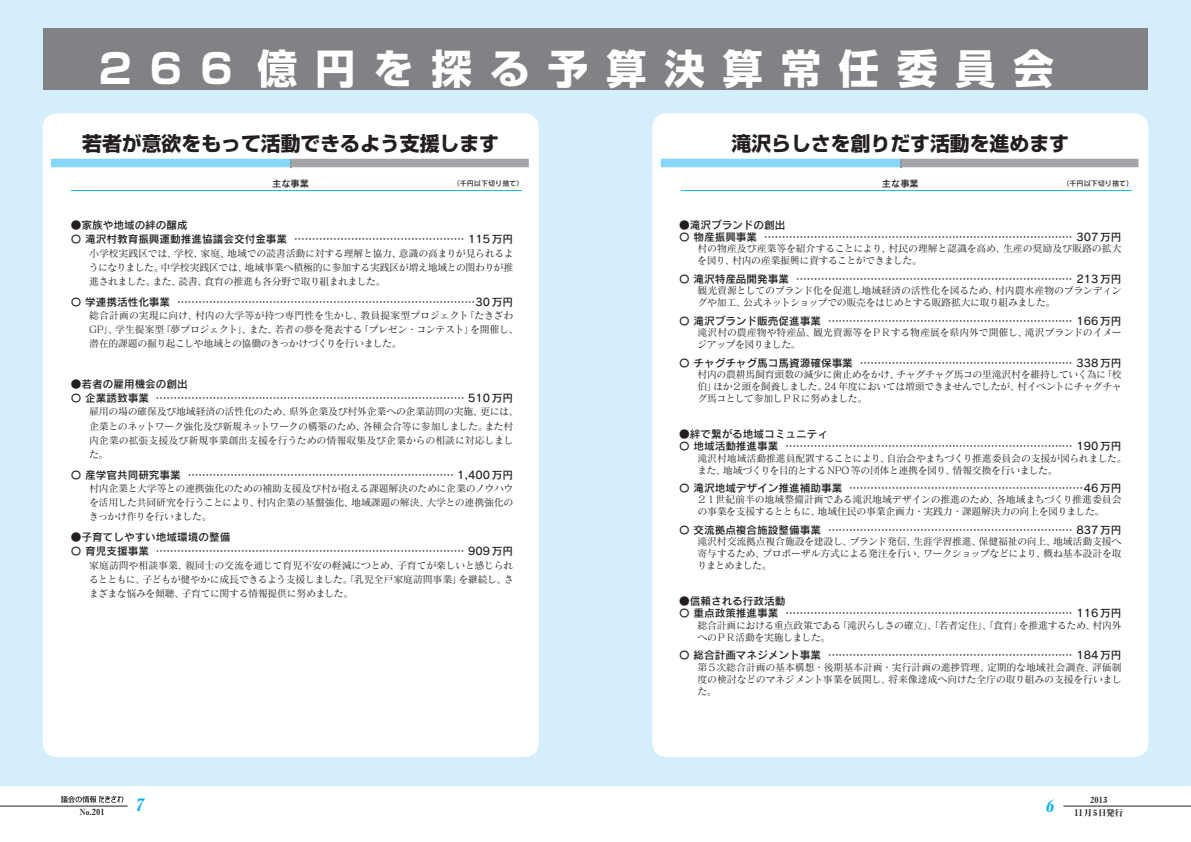
<style>
.page{position:relative;width:1191px;height:842px;background:#fff}
.page>*{position:absolute;margin:0;border:0;box-sizing:border-box;transform-origin:0 0}
.t1{font:700 40.4px "Shin Go Pro";letter-spacing:.44em;color:#fff}
.t2{font:700 19.8px "Shin Go Pro";color:#231f20}
.t3{font:italic 17px "Midashi Min Pro MA31";color:#00aeef}
.t4{font:10.6px/12px "Rodin Pro DB";color:#231f20}
.t5{font:9.9px/12px "Matisse Pro M";letter-spacing:-.025em;color:#231f20}
.t6{font:9.2px "Rodin Pro DB";color:#231f20}
.t7{font:8.5px "Midashi Min Pro MA31";color:#231f20}
.t8{font:7.1px "Rodin Pro DB";color:#231f20}
.s1{font-size:9.2px}
</style>
<div class="page">
<hr style="left:1063px;top:806px;width:128px;height:1px;background:#231f20">
<div style="left:595px;top:0;width:596px;height:785px;background:#d4effb"></div>
<div style="left:595px;top:28px;width:553px;height:62px;background:#808285"></div>
<div style="left:652px;top:113px;width:496px;height:644px;background:#fff;border-radius:14px"></div>
<svg style="left:660px;top:159px;width:478px;height:8px;background:#95bdd0"></svg>
<hr style="left:680px;top:190px;width:451px;height:1px;background:#15c0f2">
<hr style="left:0;top:806px;width:128px;height:1px;background:#231f20">
<svg style="left:61px;top:796px;width:62px;height:7px"></svg>
<hr style="left:595px;top:0;width:1px;height:785px;background:#d4effb">
<div style="left:0;top:0;width:595px;height:785px;background:#d4effb"></div>
<div style="left:43px;top:28px;width:552px;height:62px;background:#808285"></div>
<div style="left:43px;top:113px;width:496px;height:644px;background:#fff;border-radius:14px"></div>
<svg style="left:51px;top:159px;width:478px;height:8px;background:#94bdd0"></svg>
<hr style="left:71px;top:190px;width:451px;height:1px;background:#15c0f2">
<h1 class="t1" style="left:99px;top:36px;width:956px">266億円を探る予算決算常任委員会</h1>
<h2 class="t2" style="left:82px;top:127px;width:418px">若者が意欲をもって活動できるよう支援します</h2>
<p class="t6" style="left:272px;top:177px;width:38px">主な事業</p>
<p class="t8" style="left:453px;top:179px;width:72px">（千円以下切り捨て）</p>
<p class="t4" style="left:71px;top:217px;width:444px;line-height:14.2px">●家族や地域の絆の醸成<br>〇 滝沢村教育振興運動推進協議会交付金事業 ………………………………………… 115万円</p>
<p class="t5" style="left:89px;top:246px;width:426px;line-height:14.2px;text-align:justify">小学校実践区では、学校、家庭、地域での読書活動に対する理解と協力、意識の高まりが見られるようになりました。中学校実践区では、地域事業へ積極的に参加する実践区が増え地域との関わりが推進されました。また、読書、食育の推進も各分野で取り組まれました。</p>
<p class="t4" style="left:71px;top:295px;width:444px">〇 学連携活性化事業 …………………………………………………………………………30万円</p>
<p class="t5" style="left:89px;top:308px;width:431px;line-height:14.2px">総合計画の実現に向け、村内の大学等が持つ専門性を生かし、教員提案型プロジェクト「たきざわ<br>GP」、学生提案型「夢プロジェクト」、また、若者の夢を発表する「プレゼン・コンテスト」を開催し、潜在的課題の掘り起こしや地域との協働のきっかけづくりを行いました。</p>
<p class="t4" style="left:71px;top:376px;width:444px;line-height:14.2px">●若者の雇用機会の創出<br>〇 企業誘致事業 …………………………………………………………………………… 510万円</p>
<p class="t5" style="left:89px;top:404px;width:431px;line-height:14.2px">雇用の場の確保及び地域経済の活性化のため、県外企業及び村外企業への企業訪問の実施、更には、企業とのネットワーク強化及び新規ネットワークの構築のため、各種会合等に参加しました。また村内企業の拡張支援及び新規事業創出支援を行うための情報収集及び企業からの相談に対応しました。</p>
<p class="t4" style="left:71px;top:468px;width:444px">〇 産学官共同研究事業 ………………………………………………………………… 1,400万円</p>
<p class="t5" style="left:89px;top:481px;width:426px;line-height:14.2px;text-align:justify">村内企業と大学等との連携強化のための補助支援及び村が抱える課題解決のために企業のノウハウを活用した共同研究を行うことにより、村内企業の基盤強化、地域課題の解決、大学との連携強化のきっかけ作りを行いました。</p>
<p class="t4" style="left:71px;top:529px;width:444px;line-height:14.2px">●子育てしやすい地域環境の整備<br>〇 育児支援事業 …………………………………………………………………………… 909万円</p>
<p class="t5" style="left:89px;top:557px;width:426px;line-height:14.2px;text-align:justify">家庭訪問や相談事業、親同士の交流を通じて育児不安の軽減につとめ、子育てが楽しいと感じられるとともに、子どもが健やかに成長できるよう支援しました。「乳児全戸家庭訪問事業」を継続し、さまざまな悩みを傾聴、子育てに関する情報提供に努めました。</p>
<h2 class="t2" style="left:731px;top:127px;width:339px">滝沢らしさを創りだす活動を進めます</h2>
<p class="t6" style="left:882px;top:177px;width:38px">主な事業</p>
<p class="t8" style="left:1062px;top:179px;width:72px">（千円以下切り捨て）</p>
<p class="t4" style="left:679px;top:219px;width:444px">●滝沢ブランドの創出<br>〇 物産振興事業 …………………………………………………………………………… 307万円</p>
<p class="t5" style="left:697px;top:242px;width:426px">村の物産及び産業等を紹介することにより、村民の理解と認識を高め、生産の奨励及び販路の拡大を図り、村内の産業振興に資することができました。</p>
<p class="t4" style="left:679px;top:272px;width:444px">〇 滝沢特産品開発事業 …………………………………………………………………… 213万円</p>
<p class="t5" style="left:697px;top:284px;width:425px">観光資源としてのブランド化を促進し地域経済の活性化を図るため、村内農水産物のブランディングや加工、公式ネットショップでの販売をはじめとする販路拡大に取り組みました。</p>
<p class="t4" style="left:679px;top:314px;width:444px">〇 滝沢ブランド販売促進事業 …………………………………………………………… 166万円</p>
<p class="t5" style="left:697px;top:326px;width:426px">滝沢村の農産物や特産品、観光資源等をＰＲする物産展を県内外で開催し、滝沢ブランドのイメージアップを図りました。</p>
<p class="t4" style="left:679px;top:356px;width:444px">〇 チャグチャグ馬コ馬資源確保事業 …………………………………………………… 338万円</p>
<p class="t5" style="left:697px;top:368px;width:426px;text-align:justify">村内の農耕馬飼育頭数の減少に歯止めをかけ、チャグチャグ馬コの里滝沢村を維持していく為に「校伯」ほか２頭を飼養しました。24 年度においては増頭できませんでしたが、村イベントにチャグチャグ馬コとして参加しＰＲに努めました。</p>
<p class="t4" style="left:679px;top:428px;width:444px">●絆で繋がる地域コミュニティ<br>〇 地域活動推進事業 ……………………………………………………………………… 190万円</p>
<p class="t5" style="left:697px;top:452px;width:431px">滝沢村地域活動推進員配置することにより、自治会やまちづくり推進委員会の支援が図られました。また、地域づくりを目的とするNPO 等の団体と連携を図り、情報交換を行いました。</p>
<p class="t4" style="left:679px;top:482px;width:444px">〇 滝沢地域デザイン推進補助事業 …………………………………………………………46万円</p>
<p class="t5" style="left:697px;top:493px;width:426px">２１世紀前半の地域整備計画である滝沢地域デザインの推進のため、各地域まちづくり推進委員会の事業を支援するとともに、地域住民の事業企画力・実践力・課題解決力の向上を図りました。</p>
<p class="t4" style="left:679px;top:523px;width:444px">〇 交流拠点複合施設整備事業 …………………………………………………………… 837万円</p>
<p class="t5" style="left:697px;top:535px;width:426px;text-align:justify">滝沢村交流拠点複合施設を建設し、ブランド発信、生涯学習推進、保健福祉の向上、地域活動支援へ寄与するため、プロポーザル方式による発注を行い、ワークショップなどにより、概ね基本設計を取りまとめました。</p>
<p class="t4" style="left:679px;top:595px;width:444px">●信頼される行政活動<br>〇 重点政策推進事業 ……………………………………………………………………… 116万円</p>
<p class="t5" style="left:697px;top:619px;width:426px">総合計画における重点政策である「滝沢らしさの確立」、「若者定住」、「食育」を推進するため、村内外へのＰＲ活動を実施しました。</p>
<p class="t4" style="left:679px;top:649px;width:444px">〇 総合計画マネジメント事業 …………………………………………………………… 184万円</p>
<p class="t5" style="left:697px;top:661px;width:426px;text-align:justify">第５次総合計画の基本構想・後期基本計画・実行計画の進捗管理、定期的な地域社会調査、評価制度の検討などのマネジメント事業を展開し、将来像達成へ向けた全庁の取り組みの支援を行いました。</p>
<p class="t7" style="left:80px;top:806px;width:27px">No.201</p>
<h3 class="t3" style="left:135px;top:792px;width:14px">7</h3>
<h3 class="t3" style="left:1045px;top:792px;width:14px">6</h3>
<p class="t7" style="left:1090px;top:793px;width:19px">2013</p>
<p class="t7" style="left:1074px;top:806px;width:51px"><span class="s1">11</span>月5日発行</p>
</div>
